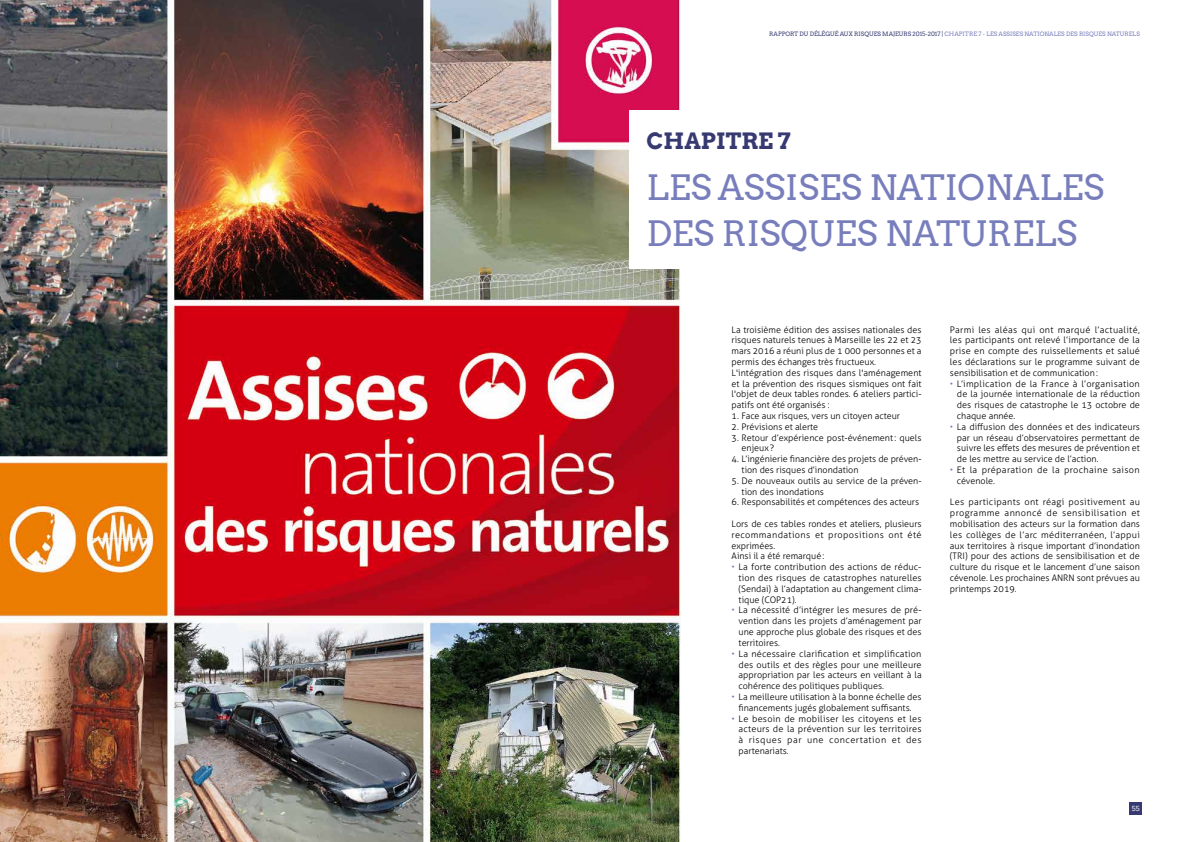
<style>
.page{position:relative;width:1191px;height:842px;background:#fff}
.page>*{position:absolute;margin:0;border:0;box-sizing:border-box;transform-origin:0 0}
.t1{font:35px/46px "Arvo";color:#787ebc}
.t2{font:700 22.5px "Arvo";color:#363a71}
.t3{font:300 9px/10.8px "Aller";color:#000;text-align:justify}
.t4{font:300 9px/10.8px "Aller";letter-spacing:.035em;color:#000}
.t5{font:7px "Arvo";color:#fff}
.t6{font:6px "Arvo";color:#787ebc}
.s1{color:#363a71}
.s2{color:#787ebc}
</style>
<div class="page">
<img style="left:0;top:0;width:680px;height:842px">
<div style="left:629px;top:111px;width:349px;height:158px;background:#fff"></div>
<div style="left:1129px;top:802px;width:13px;height:13px;background:#363a71"></div>
<p class="t6" style="left:769px;top:30px;width:372px"><span class="s1">RAPPORT DU DÉLÉGUÉ AUX RISQUES MAJEURS 2015-2017 |</span> CHAPITRE 7 - LES ASSISES NATIONALES DES RISQUES NATURELS</p>
<h2 class="t2" style="left:646px;top:128px;width:85px">CHAPITRE</h2>
<h2 class="t2" style="left:778px;top:128px;width:15px">7</h2>
<h1 class="t1" style="left:646px;top:164px;width:459px">LES ASSISES NATIONALES<br>DES RISQUES NATURELS</h1>
<p class="t3" style="left:731px;top:324px;width:192px;text-align:left">La troisième édition des assises nationales des risques naturels tenues à Marseille les 22 et 23 mars 2016 a réuni plus de 1 000 personnes et a permis des échanges très fructueux.<br>L'intégration des risques dans l'aménagement et la prévention des risques sismiques ont fait l'objet de deux tables rondes. 6 ateliers partici&shy;patifs ont été organisés :</p>
<p class="t3" style="left:731px;top:410px;width:170px">1. Face aux risques, vers un citoyen acteur</p>
<p class="t3" style="left:731px;top:421px;width:88px">2. Prévisions et alerte</p>
<p class="t3" style="left:741px;top:432px;width:181px;text-indent:-10px">3. Retour d’expérience post-événement: quels enjeux ?</p>
<p class="t3" style="left:741px;top:454px;width:181px;text-indent:-10px">4. L’ingénierie financière des projets de préven&shy;tion des risques d’inondation</p>
<p class="t3" style="left:741px;top:475px;width:181px;text-indent:-10px">5. De nouveaux outils au service de la préven&shy;tion des inondations</p>
<p class="t3" style="left:731px;top:497px;width:189px">6. Responsabilités et compétences des acteurs</p>
<p class="t3" style="left:731px;top:518px;width:191px;text-align:left">Lors de ces tables rondes et ateliers, plusieurs recommandations et propositions ont été exprimées.<br>Ainsi il a été remarqué:</p>
<p class="t3" style="left:738px;top:562px;width:184px;text-indent:-7px"><span class="s2">•</span> La forte contribution des actions de réduc&shy;tion des risques de catastrophes naturelles (Sendai) à l’adaptation au changement clima&shy;tique (COP21).</p>
<p class="t3" style="left:738px;top:605px;width:184px;text-indent:-7px"><span class="s2">•</span> La nécessité d’intégrer les mesures de pré&shy;vention dans les projets d’aménagement par une approche plus globale des risques et des territoires.</p>
<p class="t3" style="left:738px;top:648px;width:184px;text-indent:-7px"><span class="s2">•</span> La nécessaire clarification et simplification des outils et des règles pour une meilleure appropriation par les acteurs en veillant à la cohérence des politiques publiques.</p>
<p class="t3" style="left:731px;top:691px;width:191px;text-align:center"><span class="s2">•</span> La meilleure utilisation à la bonne échelle des financements jugés globalement suffisants.</p>
<p class="t3" style="left:738px;top:713px;width:184px;text-indent:-7px"><span class="s2">•</span> Le besoin de mobiliser les citoyens et les acteurs de la prévention sur les territoires à risques par une concertation et des partenariats.</p>
<p class="t3" style="left:950px;top:324px;width:191px">Parmi les aléas qui ont marqué l’actualité, les participants ont relevé l’importance de la prise en compte des ruissellements et salué les déclarations sur le programme suivant de sensibilisation et de communication:</p>
<p class="t3" style="left:957px;top:378px;width:184px;text-indent:-7px"><span class="s2">•</span> L’implication de la France à l’organisation de la journée internationale de la réduction des risques de catastrophe le 13 octobre de chaque année.</p>
<p class="t3" style="left:957px;top:421px;width:184px;text-indent:-7px"><span class="s2">•</span> La diffusion des données et des indicateurs par un réseau d’observatoires permettant de suivre les effets des mesures de prévention et de les mettre au service de l’action.</p>
<p class="t4" style="left:957px;top:464px;width:184px;text-indent:-7px"><span class="s2">•</span> Et la préparation de la prochaine saison cévenole.</p>
<p class="t3" style="left:950px;top:497px;width:192px">Les participants ont réagi positivement au programme annoncé de sensibilisation et mobilisation des acteurs sur la formation dans les collèges de l’arc méditerranéen, l’appui aux territoires à risque important d’inondation (TRI) pour des actions de sensibilisation et de culture du risque et le lancement d’une saison cévenole. Les prochaines ANRN sont prévues au printemps 2019.</p>
<p class="t5" style="left:1132px;top:805px;width:9px">55</p>
</div>
